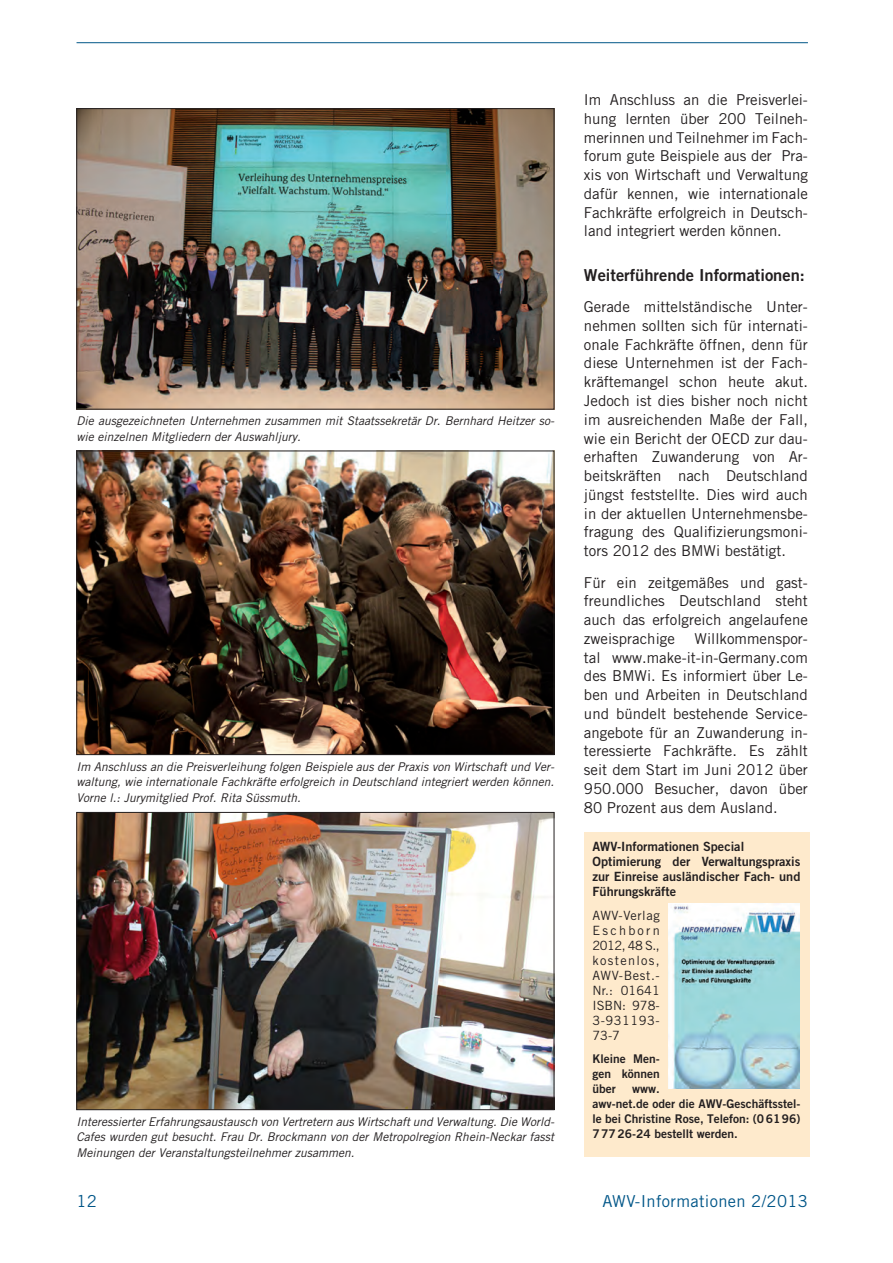
<style>
.page{position:relative;width:893px;height:1263px;background:#fff}
.page>*{position:absolute;margin:0;border:0;box-sizing:border-box;transform-origin:0 0}
.HL-Buch{font:16.5px "Trade Gothic Bold Two";color:#231f20}
.t1{font:16.5px "Trade Gothic";letter-spacing:.02em;color:#015688}
.Abs{font:15px/18.8px "Trade Gothic";color:#231f20;text-align:justify}
.Abs_8_5pt{font:12.75px/15px "Trade Gothic Bold Two";color:#231f20}
.Abs_8_5pt-2{font:12.75px/15px "Trade Gothic";letter-spacing:.04em;color:#231f20;text-align:justify}
.BU{font:italic 12px/15.8px "Trade Gothic";color:#231f20;text-align:justify}
.Abs-Info{font:12px/15px "Trade Gothic Bold Two";color:#231f20;text-align:justify}
</style>
<div class="page">
<hr style="left:77px;top:42px;width:731px;height:1px;background:#015688">
<img style="left:79px;top:453px;width:473px;height:300px">
<div style="left:77px;top:451px;width:477px;height:304px;border:1px solid #231f20"></div>
<img style="left:79px;top:814px;width:473px;height:294px">
<div style="left:77px;top:812px;width:477px;height:298px;border:1px solid #231f20"></div>
<img style="left:79px;top:110px;width:473px;height:297px">
<div style="left:77px;top:108px;width:477px;height:301px;border:1px solid #231f20"></div>
<div style="left:584px;top:832px;width:225px;height:325px;background:#feeacc"></div>
<img style="left:668px;top:904px;width:131px;height:185px">
<p class="BU" style="left:77px;top:413px;width:482px">Die ausgezeichneten Unternehmen zusammen mit Staatssekretär Dr. Bernhard Heitzer so&shy;wie einzelnen Mitgliedern der Auswahljury.</p>
<p class="BU" style="left:77px;top:758px;width:482px">Im Anschluss an die Preisverleihung folgen Beispiele aus der Praxis von Wirtschaft und Ver&shy;waltung, wie internationale Fachkräfte erfolgreich in Deutschland integriert werden können.<br>Vorne l.: Jurymitglied Prof. Rita Süssmuth.</p>
<p class="BU" style="left:77px;top:1113px;width:482px">Interessierter Erfahrungsaustausch von Vertretern aus Wirtschaft und Verwaltung. Die World-Cafes wurden gut besucht. Frau Dr. Brockmann von der Metropolregion Rhein-Neckar fasst Meinungen der Veranstaltungsteilnehmer zusammen.</p>
<p class="Abs" style="left:584px;top:90px;width:225px">Im Anschluss an die Preisverlei&shy;hung lernten über 200 Teilneh&shy;merinnen und Teilnehmer im Fach&shy;forum gute Beispiele aus der Pra&shy;xis von Wirtschaft und Verwaltung dafür kennen, wie internationale Fachkräfte erfolgreich in Deutsch&shy;land integriert werden können.</p>
<p class="HL-Buch" style="left:584px;top:265px;width:222px">Weiterführende Informationen:</p>
<p class="Abs" style="left:584px;top:297px;width:225px">Gerade mittelständische Unter&shy;nehmen sollten sich für internati&shy;onale Fachkräfte öffnen, denn für diese Unternehmen ist der Fach&shy;kräftemangel schon heute akut.<br>Jedoch ist dies bisher noch nicht im ausreichenden Maße der Fall, wie ein Bericht der OECD zur dau&shy;erhaften Zuwanderung von Ar&shy;beitskräften nach Deutschland jüngst feststellte. Dies wird auch in der aktuellen Unternehmensbe&shy;fragung des Qualifizierungsmoni&shy;tors 2012 des BMWi bestätigt.</p>
<p class="Abs" style="left:584px;top:573px;width:225px">Für ein zeitgemäßes und gast&shy;freundliches Deutschland steht auch das erfolgreich angelaufene zweisprachige</p>
<p class="Abs" style="left:584px;top:629px;width:225px;text-indent:111px">Willkommenspor&shy;tal www.make-it-in-Germany.com des BMWi. Es informiert über Le&shy;ben und Arbeiten in Deutschland und bündelt bestehende Service&shy;angebote für an Zuwanderung in&shy;teressierte Fachkräfte. Es zählt seit dem Start im Juni 2012 über 950.000 Besucher, davon über 80 Prozent aus dem Ausland.</p>
<p class="Abs_8_5pt" style="left:592px;top:839px;width:210px">AWV-Informationen Special<br>Optimierung der Verwaltungspraxis zur Einreise ausländischer Fach- und<br>Führungskräfte</p>
<p class="Abs_8_5pt-2" style="left:592px;top:907px;width:69px">AWV-Verlag Eschborn 2012, 48 S., kostenlos, AWV-Best.- Nr.: 01641<br>ISBN: 978- 3-931193- 73-7</p>
<p class="Abs-Info" style="left:592px;top:1051px;width:69px">Kleine Men&shy;gen können über</p>
<p class="Abs-Info" style="left:592px;top:1081px;width:209px;text-align:left;text-indent:40px">www.<br>awv-net.de oder die AWV-Geschäftsstel&shy;le bei Christine Rose, Telefon: (06196)<br>77726-24 bestellt werden.</p>
<p class="t1" style="left:77px;top:1191px;width:22px">12</p>
<p class="t1" style="left:602px;top:1191px;width:207px">AWV-Informationen 2/2013</p>
</div>
